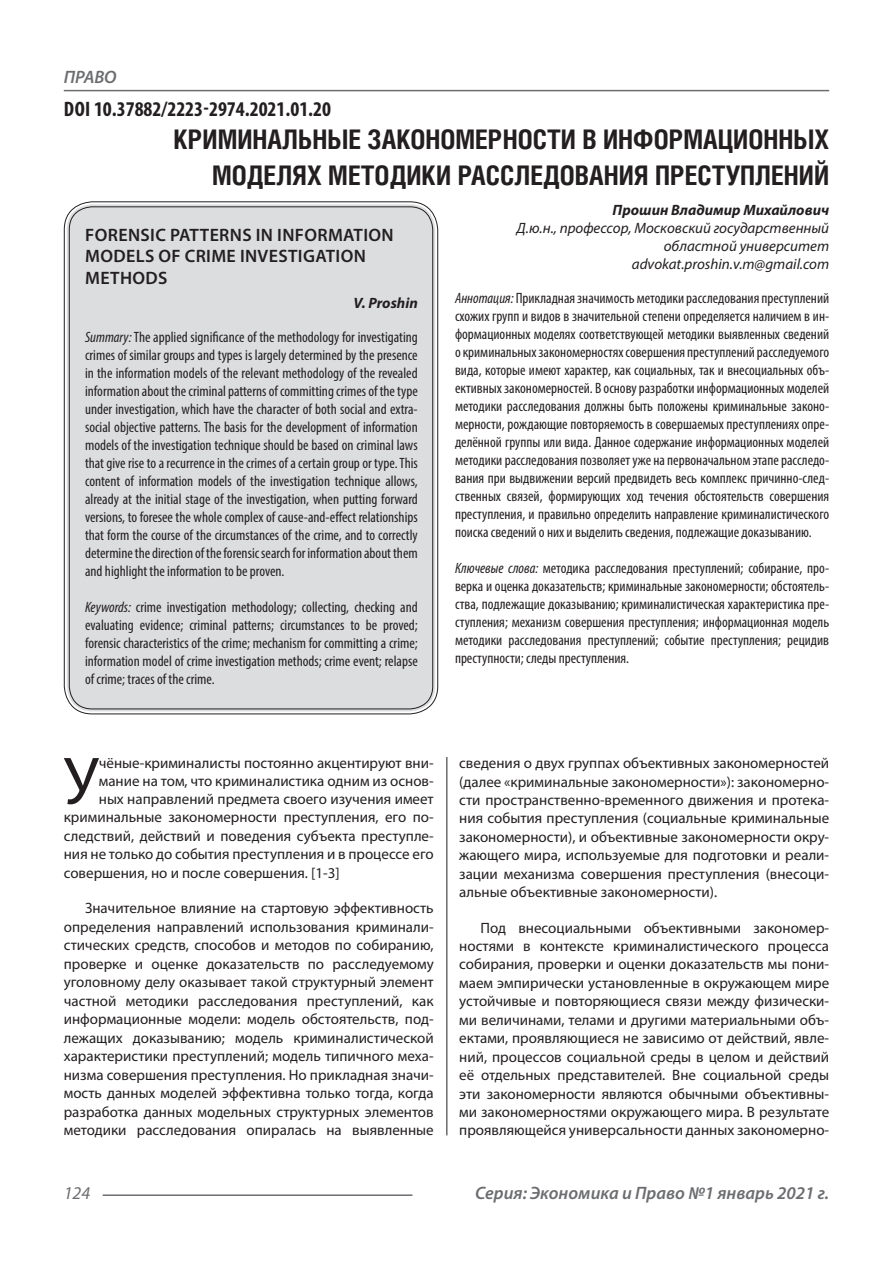
<style>
.page{position:relative;width:893px;height:1263px;background:#fff}
.page>*{position:absolute;margin:0;border:0;box-sizing:border-box;transform-origin:0 0}
.Статья_текст_первый{font:67.5px "Myriad Pro";color:#231f20}
.Статья_название{font:700 27px/36px "Helios Cond C";color:#231f20;text-align:right}
.ДОИ{font:700 condensed 21px "Myriad Pro";color:#231f20}
.Статья_название_англ{font:600 18px/21.6px "Myriad Pro";letter-spacing:.02em;color:#231f20}
.t1{font:italic 600 18px "Myriad Pro";color:#6c6d70}
.t2{font:italic 18px "Myriad Pro";color:#6c6d70}
.Статья_текст{font:15px/18.5px "Myriad Pro";color:#231f20;text-align:justify}
.Статья_аннотация_тек{font:condensed 15px/18px "Myriad Pro";color:#231f20;text-align:justify}
.Статья_аннотация_анг{font:condensed 15px/18px "Myriad Pro";color:#231f20;text-align:justify}
.Статья_текст_первый-2{font:15px "Myriad Pro";color:#231f20}
.Статья_автор_инфо{font:italic 15px/18px "Myriad Pro";color:#231f20;text-align:right}
.Статья_автор_фио_рус{font:italic 700 15px "Myriad Pro";color:#231f20}
.Статья_автор_англ{font:italic 700 15px "Myriad Pro";color:#231f20}
.s1{font-style:italic}
</style>
<div class="page">
<hr style="left:446px;top:128px;width:1px;height:1007px;background:#231f20">
<hr style="left:103px;top:1194px;width:309px;height:2px;background:#6c6d70">
<hr style="left:64px;top:90px;width:765px;height:1px;background:#6c6d70">
<div style="left:441px;top:128px;width:10px;height:629px;background:#fff"></div>
<div style="left:67px;top:204px;width:368px;height:507px;background:#dcdddf;border-radius:26px"></div>
<p class="t1" style="left:64px;top:66px;width:54px">ПРАВО</p>
<p class="ДОИ" style="left:64px;top:96px;width:269px">DOI 10.37882/2223-2974.2021.01.20</p>
<p class="Статья_название" style="left:173px;top:121px;width:657px">КРИМИНАЛЬНЫЕ ЗАКОНОМЕРНОСТИ В ИНФОРМАЦИОННЫХ<br>МОДЕЛЯХ МЕТОДИКИ РАССЛЕДОВАНИЯ ПРЕСТУПЛЕНИЙ</p>
<p class="Статья_автор_фио_рус" style="left:613px;top:200px;width:218px">Прошин Владимир Михайлович</p>
<p class="Статья_автор_инфо" style="left:517px;top:218px;width:314px">Д.ю.н., профессор, Московский государственный областной университет</p>
<p class="Статья_автор_инфо" style="left:632px;top:254px;width:199px">advokat.proshin.v.m@gmail.com</p>
<p class="Статья_аннотация_тек" style="left:455px;top:288px;width:376px"><span class="s1">Аннотация:</span> Прикладная значимость методики расследования преступлений схожих групп и видов в значительной степени определяется наличием в ин&shy;формационных моделях соответствующей методики выявленных сведений о криминальных закономерностях совершения преступлений расследуемого вида, которые имеют характер, как социальных, так и внесоциальных объ&shy;ективных закономерностей. В основу разработки информационных моделей методики расследования должны быть положены криминальные законо&shy;мерности, рождающие повторяемость в совершаемых преступлениях опре&shy;делённой группы или вида. Данное содержание информационных моделей методики расследования позволяет уже на первоначальном этапе расследо&shy;вания при выдвижении версий предвидеть весь комплекс причинно-след&shy;ственных связей, формирующих ход течения обстоятельств совершения преступления, и правильно определить направление криминалистического поиска сведений о них и выделить сведения, подлежащие доказыванию.</p>
<p class="Статья_аннотация_тек" style="left:455px;top:558px;width:376px"><span class="s1">Ключевые слова:</span> методика расследования преступлений; собирание, про&shy;верка и оценка доказательств; криминальные закономерности; обстоятель&shy;ства, подлежащие доказыванию; криминалистическая характеристика пре&shy;ступления; механизм совершения преступления; информационная модель методики расследования преступлений; событие преступления; рецидив преступности; следы преступления.</p>
<p class="Статья_название_англ" style="left:85px;top:223px;width:310px">FORENSIC PATTERNS IN INFORMATION<br>MODELS OF CRIME INVESTIGATION<br>METHODS</p>
<p class="Статья_автор_англ" style="left:354px;top:293px;width:66px">V. Proshin</p>
<p class="Статья_аннотация_анг" style="left:85px;top:328px;width:334px"><span class="s1">Summary:</span> The applied significance of the methodology for investigating crimes of similar groups and types is largely determined by the presence in the information models of the relevant methodology of the revealed information about the criminal patterns of committing crimes of the type under investigation, which have the character of both social and extra&shy;social objective patterns. The basis for the development of information models of the investigation technique should be based on criminal laws that give rise to a recurrence in the crimes of a certain group or type. This content of information models of the investigation technique allows, already at the initial stage of the investigation, when putting forward versions, to foresee the whole complex of cause-and-effect relationships that form the course of the circumstances of the crime, and to correctly determine the direction of the forensic search for information about them and highlight the information to be proven.</p>
<p class="Статья_аннотация_анг" style="left:85px;top:598px;width:334px"><span class="s1">Keywords:</span> crime investigation methodology; collecting, checking and evaluating evidence; criminal patterns; circumstances to be proved; forensic characteristics of the crime; mechanism for committing a crime; information model of crime investigation methods; crime event; relapse of crime; traces of the crime.</p>
<p class="Статья_текст_первый" style="left:64px;top:739px;width:37px">У</p>
<p class="Статья_текст_первый-2" style="left:99px;top:754px;width:336px">чёные-криминалисты постоянно акцентируют вни-</p>
<p class="Статья_текст_первый-2" style="left:99px;top:772px;width:336px">мание на том, что криминалистика одним из основ-</p>
<p class="Статья_текст_первый-2" style="left:99px;top:789px;width:336px">ных направлений предмета своего изучения имеет</p>
<p class="Статья_текст_первый-2" style="left:64px;top:808px;width:371px">криминальные закономерности преступления, его по-</p>
<p class="Статья_текст_первый-2" style="left:64px;top:826px;width:371px">следствий, действий и поведения субъекта преступле-</p>
<p class="Статья_текст_первый-2" style="left:64px;top:845px;width:371px">ния не только до события преступления и в процессе его</p>
<p class="Статья_текст_первый-2" style="left:64px;top:863px;width:277px">совершения, но и после совершения. [1-3]</p>
<p class="Статья_текст" style="left:64px;top:899px;width:371px;text-indent:21px">Значительное влияние на стартовую эффективность определения направлений использования криминали&shy;стических средств, способов и методов по собиранию, проверке и оценке доказательств по расследуемому уголовному делу оказывает такой структурный элемент частной методики расследования преступлений, как информационные модели: модель обстоятельств, под&shy;лежащих доказыванию; модель криминалистической характеристики преступлений; модель типичного меха&shy;низма совершения преступления. Но прикладная значи&shy;мость данных моделей эффективна только тогда, когда разработка данных модельных структурных элементов методики расследования опиралась на выявленные</p>
<p class="Статья_текст" style="left:459px;top:754px;width:371px">сведения о двух группах объективных закономерностей (далее «криминальные закономерности»): закономерно&shy;сти пространственно-временного движения и протека&shy;ния события преступления (социальные криминальные закономерности), и объективные закономерности окру&shy;жающего мира, используемые для подготовки и реали&shy;зации механизма совершения преступления (внесоци&shy;альные объективные закономерности).</p>
<p class="Статья_текст" style="left:459px;top:918px;width:371px;text-indent:21px">Под внесоциальными объективными закономер&shy;ностями в контексте криминалистического процесса собирания, проверки и оценки доказательств мы пони&shy;маем эмпирически установленные в окружающем мире устойчивые и повторяющиеся связи между физически&shy;ми величинами, телами и другими материальными объ&shy;ектами, проявляющиеся не зависимо от действий, явле&shy;ний, процессов социальной среды в целом и действий её отдельных представителей. Вне социальной среды эти закономерности являются обычными объективны&shy;ми закономерностями окружающего мира. В результате проявляющейся универсальности данных закономерно-</p>
<p class="t2" style="left:64px;top:1182px;width:28px">124</p>
<p class="t1" style="left:475px;top:1182px;width:355px">Серия: Экономика и Право №1 январь 2021 г.</p>
</div>
